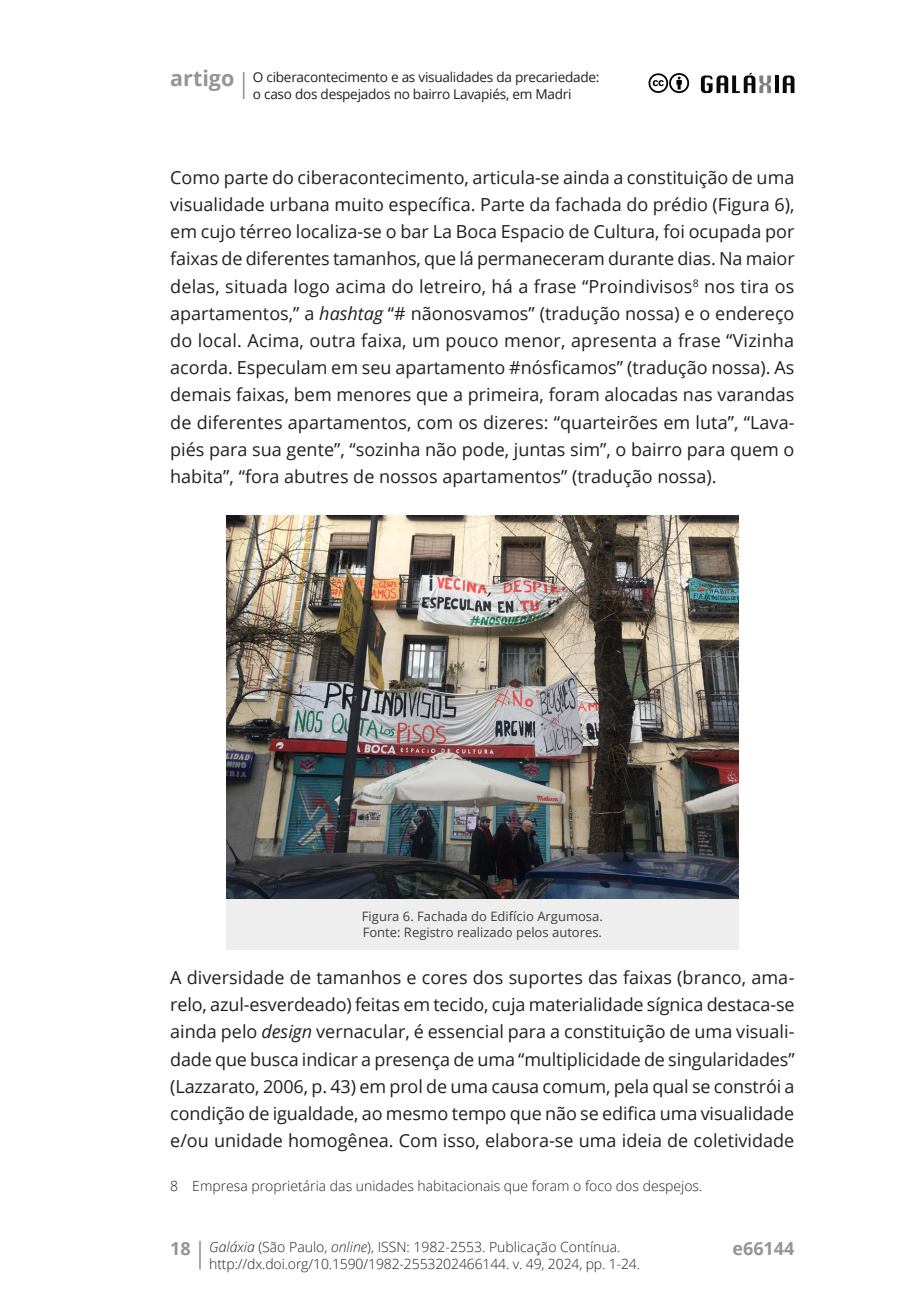
<style>
.page{position:relative;width:908px;height:1304px;background:#fff}
.page>*{position:absolute;margin:0;border:0;box-sizing:border-box;transform-origin:0 0}
.t1{font:700 21.6px "Open Sans";color:#939598}
.Mancha_de_texto{font:18px/27.2px "Open Sans";color:#231f20;text-align:justify}
.t2{font:700 18px "Open Sans";color:#939598}
.Nota_de_rodapé{font:300 14px/16.8px "Open Sans";color:#231f20}
.t3{font:13.6px/17px "Open Sans";letter-spacing:-.02em;color:#231f20}
._0_enviado_RECEBIDO{font:13px/16px "Open Sans";color:#3e3e3f}
.s1{font-style:italic}
</style>
<div class="page">
<hr style="left:199px;top:1241px;width:2px;height:28px;background:#939598">
<svg style="left:243px;top:72px;width:1px;height:27px"></svg>
<svg style="left:775px;top:76px;width:3px;height:17px"></svg>
<svg style="left:782px;top:76px;width:12px;height:17px"></svg>
<svg style="left:648px;top:72px;width:122px;height:22px"></svg>
<img style="left:226px;top:515px;width:512px;height:384px">
<div style="left:226px;top:899px;width:512px;height:50px;background:#eeeeef"></div>
<p class="t1" style="left:170px;top:63px;width:66px">artigo</p>
<p class="t3" style="left:253px;top:68px;width:348px">O ciberacontecimento e as visualidades da precariedade: o caso dos despejados no bairro Lavapiés, em Madri</p>
<p class="Mancha_de_texto" style="left:170px;top:163px;width:625px">Como parte do ciberacontecimento, articula-se ainda a constituição de uma visualidade urbana muito específica. Parte da fachada do prédio (Figura 6), em cujo térreo localiza-se o bar La Boca Espacio de Cultura, foi ocupada por faixas de diferentes tamanhos, que lá permaneceram durante dias. Na maior delas, situada logo acima do letreiro, há a frase “Proindivisos<sup>8</sup> nos tira os apartamentos,” a <span class="s1">hashtag</span> “# nãonosvamos” (tradução nossa) e o endereço do local. Acima, outra faixa, um pouco menor, apresenta a frase “Vizinha acorda. Especulam em seu apartamento #nósficamos” (tradução nossa). As demais faixas, bem menores que a primeira, foram alocadas nas varandas de diferentes apartamentos, com os dizeres: “quarteirões em luta”, “Lava&shy;piés para sua gente”, “sozinha não pode, juntas sim”, o bairro para quem o habita”, “fora abutres de nossos apartamentos” (tradução nossa).</p>
<p class="_0_enviado_RECEBIDO" style="left:362px;top:908px;width:242px">Figura 6. Fachada do Edifício Argumosa.<br>Fonte: Registro realizado pelos autores.</p>
<p class="Mancha_de_texto" style="left:170px;top:963px;width:625px">A diversidade de tamanhos e cores dos suportes das faixas (branco, ama&shy;relo, azul-esverdeado) feitas em tecido, cuja materialidade sígnica destaca-se ainda pelo <span class="s1">design</span> vernacular, é essencial para a constituição de uma visuali&shy;dade que busca indicar a presença de uma “multiplicidade de singularidades” (Lazzarato, 2006, p. 43) em prol de uma causa comum, pela qual se constrói a condição de igualdade, ao mesmo tempo que não se edifica uma visualidade e/ou unidade homogênea. Com isso, elabora-se uma ideia de coletividade</p>
<p class="Nota_de_rodapé" style="left:170px;top:1177px;width:533px">8 Empresa proprietária das unidades habitacionais que foram o foco dos despejos.</p>
<p class="t2" style="left:170px;top:1236px;width:22px">18</p>
<p class="Nota_de_rodapé" style="left:209px;top:1238px;width:432px"><span class="s1">Galáxia</span> (São Paulo, <span class="s1">online</span>), ISSN: 1982-2553. Publicação Contínua. http://dx.doi.org/10.1590/1982-2553202466144. v. 49, 2024, pp. 1-24.</p>
<p class="t2" style="left:732px;top:1236px;width:64px">e66144</p>
</div>
